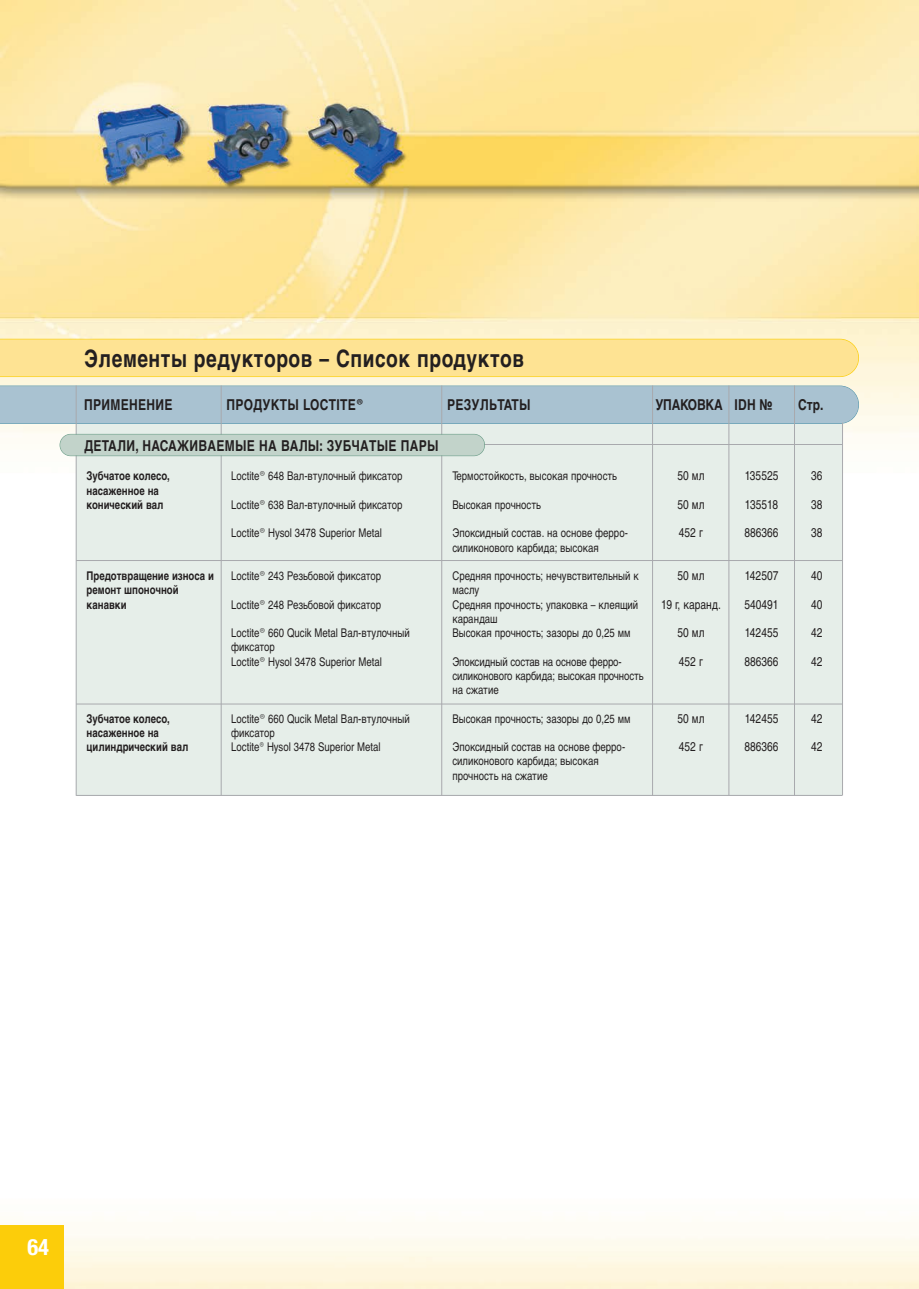
<style>
.page{position:relative;width:919px;height:1289px;background:#fff}
.page>*{position:absolute;margin:0;border:0;box-sizing:border-box;transform-origin:0 0}
.t1{font:700 24px "Helvetica Cyr";letter-spacing:.03em;color:#231f20;scale:.8 1}
.t2{font:700 condensed 22.5px "Helvetica Neue";color:#fff}
.t3{font:700 15px "Helvetica Cyr";letter-spacing:.03em;color:#231f20;scale:.8 1}
.t4{font:700 15px "Helvetica Cyr";letter-spacing:-.015em;color:#231f20;scale:.8 1}
.t5{font:12.75px "Helvetica Cyr Upright";color:#231f20;scale:.8 1}
.t6{font:12px/14.2px "Helvetica Cyr Upright";color:#231f20;scale:.8 1}
.t7{font:700 12px/14.2px "Helvetica Cyr";color:#231f20;scale:.8 1}
</style>
<div class="page">
<img style="left:0;top:0;width:918px;height:1288px">
<div style="left:0;top:1224px;width:64px;height:64px;background:#fccd0a"></div>
<div style="left:76px;top:394px;width:765px;height:401px;background:#e6eee9"></div>
<div style="left:0;top:339px;width:858px;height:38px;background:#fee393"></div>
<div style="left:0;top:385px;width:858px;height:39px;background:#a9c2d1"></div>
<hr style="left:76px;top:385px;width:1px;height:410px;background:#a8a9ad">
<hr style="left:221px;top:385px;width:1px;height:410px;background:#a8a9ad">
<hr style="left:441px;top:385px;width:1px;height:410px;background:#a8a9ad">
<hr style="left:652px;top:385px;width:1px;height:410px;background:#a8a9ad">
<hr style="left:728px;top:385px;width:1px;height:410px;background:#a8a9ad">
<hr style="left:794px;top:385px;width:1px;height:410px;background:#a8a9ad">
<hr style="left:842px;top:423px;width:1px;height:372px;background:#a8a9ad">
<hr style="left:76px;top:703px;width:765px;height:1px;background:#a8a9ad">
<hr style="left:76px;top:795px;width:765px;height:1px;background:#a8a9ad">
<hr style="left:76px;top:560px;width:765px;height:1px;background:#a8a9ad">
<hr style="left:77px;top:444px;width:765px;height:1px;background:#a8a9ad">
<div style="left:60px;top:434px;width:424px;height:21px;background:#c2d3ca;border-radius:10px"></div>
<div style="left:60px;top:434px;width:425px;height:22px;border:2px solid #73a28e;border-radius:11px"></div>
<h1 class="t1" style="left:84px;top:349px;width:551px">Элементы редукторов – Список продуктов</h1>
<p class="t3" style="left:84px;top:399px;width:112px">ПРИМЕНЕНИЕ</p>
<p class="t3" style="left:226px;top:399px;width:173px">ПРОДУКТЫ LOCTITE®</p>
<p class="t3" style="left:447px;top:399px;width:105px">РЕЗУЛЬТАТЫ</p>
<p class="t4" style="left:655px;top:399px;width:147px">УПАКОВКА IDH №</p>
<p class="t3" style="left:798px;top:399px;width:33px">Стр.</p>
<p class="t3" style="left:84px;top:440px;width:444px">ДETAЛИ, HACAЖИBAEMЫE HA BAЛЫ: ЗУБЧAТЫE ПAPЫ</p>
<p class="t7" style="left:87px;top:470px;width:106px">Зубчатое колесо, насаженное на конический вал</p>
<p class="t7" style="left:87px;top:570px;width:161px">Предотвращение износа и ремонт шпоночной канавки</p>
<p class="t6" style="left:231px;top:470px;width:215px">Loctite® 648 Вал-втулочный фиксатор</p>
<p class="t6" style="left:231px;top:498px;width:215px">Loctite® 638 Вал-втулочный фиксатор</p>
<p class="t6" style="left:231px;top:527px;width:190px">Loctite® Hysol 3478 Superior Metal</p>
<p class="t6" style="left:231px;top:570px;width:189px">Loctite® 243 Резьбовой фиксатор</p>
<p class="t6" style="left:231px;top:598px;width:189px">Loctite® 248 Резьбовой фиксатор</p>
<p class="t6" style="left:231px;top:627px;width:224px">Loctite® 660 Qucik Metal Вал-втулочный фиксатор<br>Loctite® Hysol 3478 Superior Metal</p>
<p class="t7" style="left:87px;top:712px;width:129px">Зубчатое колесо, насаженное на цилиндрический вал</p>
<p class="t6" style="left:231px;top:712px;width:224px">Loctite® 660 Qucik Metal Вал-втулочный фиксатор<br>Loctite® Hysol 3478 Superior Metal</p>
<p class="t6" style="left:452px;top:470px;width:207px">Термостойкость, высокая прочность</p>
<p class="t6" style="left:452px;top:498px;width:112px">Высокая прочность</p>
<p class="t6" style="left:452px;top:527px;width:221px">Эпоксидный состав. на основе ферро&shy;силиконового карбида; высокая</p>
<p class="t6" style="left:452px;top:570px;width:234px">Средняя прочность; нечувствительный к маслу<br>Средняя прочность; упаковка – клеящий карандаш<br>Высокая прочность; зазоры до 0,25 мм</p>
<p class="t6" style="left:452px;top:655px;width:240px">Эпоксидный состав на основе ферро&shy;силиконового карбида; высокая прочность на сжатие</p>
<p class="t6" style="left:452px;top:712px;width:224px">Высокая прочность; зазоры до 0,25 мм</p>
<p class="t6" style="left:452px;top:741px;width:217px">Эпоксидный состав на основе ферро&shy;силиконового карбида; высокая прочность на сжатие</p>
<p class="t5" style="left:677px;top:471px;width:35px">50 мл</p>
<p class="t5" style="left:677px;top:499px;width:35px">50 мл</p>
<p class="t5" style="left:679px;top:528px;width:32px">452 г</p>
<p class="t5" style="left:677px;top:571px;width:35px">50 мл</p>
<p class="t5" style="left:661px;top:599px;width:76px">19 г, каранд.</p>
<p class="t5" style="left:677px;top:628px;width:35px">50 мл</p>
<p class="t5" style="left:679px;top:656px;width:32px">452 г</p>
<p class="t5" style="left:677px;top:713px;width:35px">50 мл</p>
<p class="t5" style="left:679px;top:742px;width:32px">452 г</p>
<p class="t5" style="left:744px;top:471px;width:44px">135525</p>
<p class="t5" style="left:744px;top:499px;width:43px">135518</p>
<p class="t5" style="left:744px;top:528px;width:44px">886366</p>
<p class="t5" style="left:744px;top:571px;width:44px">142507</p>
<p class="t5" style="left:744px;top:599px;width:44px">540491</p>
<p class="t5" style="left:744px;top:628px;width:44px">142455</p>
<p class="t5" style="left:744px;top:656px;width:44px">886366</p>
<p class="t5" style="left:744px;top:713px;width:44px">142455</p>
<p class="t5" style="left:744px;top:742px;width:44px">886366</p>
<p class="t5" style="left:811px;top:471px;width:16px">36</p>
<p class="t5" style="left:811px;top:499px;width:16px">38</p>
<p class="t5" style="left:811px;top:528px;width:16px">38</p>
<p class="t5" style="left:811px;top:571px;width:16px">40</p>
<p class="t5" style="left:811px;top:599px;width:16px">40</p>
<p class="t5" style="left:811px;top:628px;width:16px">42</p>
<p class="t5" style="left:811px;top:656px;width:16px">42</p>
<p class="t5" style="left:811px;top:713px;width:16px">42</p>
<p class="t5" style="left:811px;top:742px;width:16px">42</p>
<h2 class="t2" style="left:27px;top:1239px;width:23px">64</h2>
</div>
